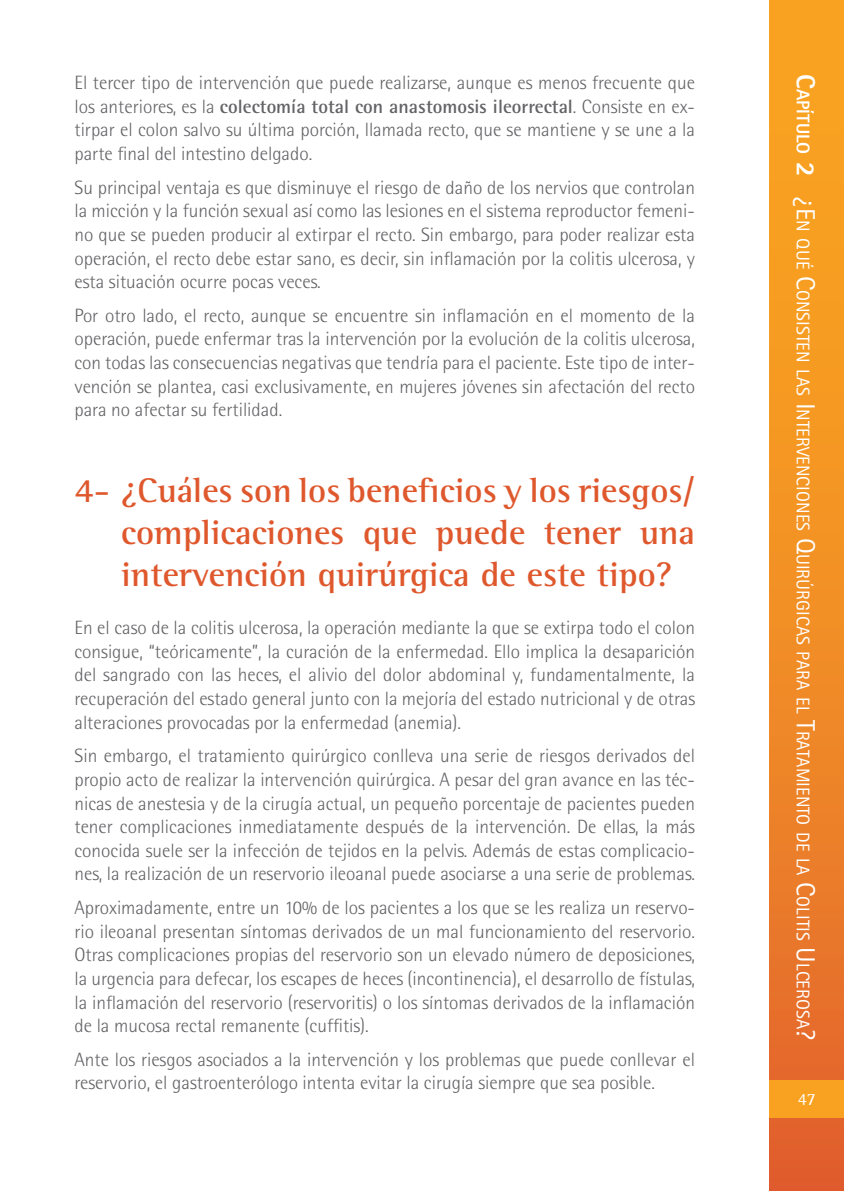
<style>
.page{position:relative;width:844px;height:1191px;background:#fff}
.page>*{position:absolute;margin:0;border:0;box-sizing:border-box;transform-origin:0 0}
.t1{font:700 35px/42px "Rotis Semi Serif";color:#df582d;text-align:justify}
.t2{font:300 19.25px/23.6px "Rotis Semi Sans";color:#636366;text-align:justify}
.t3{font:18.38px "Rotis Sans Serif";color:#fff}
.t4{font:17.5px "Rotis Semi Serif";color:#fff}
.s1{font-weight:700}
.s2{font-weight:800;font-size:26.25px}
.s3{font-weight:800}
.s4{font-size:26.25px}
</style>
<div class="page">
<div style="left:769px;top:0;width:74px;height:1191px;background:linear-gradient(to bottom,#fdad1f,#e4682d)"></div>
<div style="left:769px;top:1080px;width:74px;height:37px;background:#f9a221"></div>
<p class="t2" style="left:74px;top:71px;width:622px">El tercer tipo de intervención que puede realizarse, aunque es menos frecuente que los anteriores, es la <span class="s1">colectomía total con anastomosis ileorrectal</span>. Consiste en ex&shy;tirpar el colon salvo su última porción, llamada recto, que se mantiene y se une a la parte final del intestino delgado.</p>
<p class="t2" style="left:74px;top:175px;width:622px">Su principal ventaja es que disminuye el riesgo de daño de los nervios que controlan la micción y la función sexual así como las lesiones en el sistema reproductor femeni&shy;no que se pueden producir al extirpar el recto. Sin embargo, para poder realizar esta operación, el recto debe estar sano, es decir, sin inflamación por la colitis ulcerosa, y esta situación ocurre pocas veces.</p>
<p class="t2" style="left:74px;top:303px;width:622px">Por otro lado, el recto, aunque se encuentre sin inflamación en el momento de la operación, puede enfermar tras la intervención por la evolución de la colitis ulcerosa, con todas las consecuencias negativas que tendría para el paciente. Este tipo de inter&shy;vención se plantea, casi exclusivamente, en mujeres jóvenes sin afectación del recto para no afectar su fertilidad.</p>
<h1 class="t1" style="left:121px;top:469px;width:575px;text-indent:-47px">4- ¿Cuáles son los beneficios y los riesgos/ complicaciones que puede tener una intervención quirúrgica de este tipo?</h1>
<p class="t2" style="left:74px;top:616px;width:622px">En el caso de la colitis ulcerosa, la operación mediante la que se extirpa todo el colon consigue, “teóricamente”, la curación de la enfermedad. Ello implica la desaparición del sangrado con las heces, el alivio del dolor abdominal y, fundamentalmente, la recuperación del estado general junto con la mejoría del estado nutricional y de otras alteraciones provocadas por la enfermedad (anemia).</p>
<p class="t2" style="left:74px;top:744px;width:622px">Sin embargo, el tratamiento quirúrgico conlleva una serie de riesgos derivados del propio acto de realizar la intervención quirúrgica. A pesar del gran avance en las téc&shy;nicas de anestesia y de la cirugía actual, un pequeño porcentaje de pacientes pueden tener complicaciones inmediatamente después de la intervención. De ellas, la más conocida suele ser la infección de tejidos en la pelvis. Además de estas complicacio&shy;nes, la realización de un reservorio ileoanal puede asociarse a una serie de problemas.</p>
<p class="t2" style="left:74px;top:895px;width:622px">Aproximadamente, entre un 10% de los pacientes a los que se les realiza un reservo&shy;rio ileoanal presentan síntomas derivados de un mal funcionamiento del reservorio.<br>Otras complicaciones propias del reservorio son un elevado número de deposiciones, la urgencia para defecar, los escapes de heces (incontinencia), el desarrollo de fístulas, la inflamación del reservorio (reservoritis) o los síntomas derivados de la inflamación de la mucosa rectal remanente (cuffitis).</p>
<p class="t2" style="left:74px;top:1047px;width:622px">Ante los riesgos asociados a la intervención y los problemas que puede conllevar el reservorio, el gastroenterólogo intenta evitar la cirugía siempre que sea posible.</p>
<p class="t3" style="left:813px;top:74px;width:966px;rotate:90deg"><span class="s2">C</span><span class="s3">apítulo</span> <span class="s2">2</span> <span class="s4">¿E</span>n qué <span class="s4">C</span>onsisten las <span class="s4">I</span> ntervenciones <span class="s4">Q</span>uirúrgicas para el <span class="s4">T</span>ratamiento de la <span class="s4">C</span>olitis <span class="s4">U</span> lcerosa<span class="s4">?</span></p>
<p class="t4" style="left:797px;top:1089px;width:20px">47</p>
</div>
